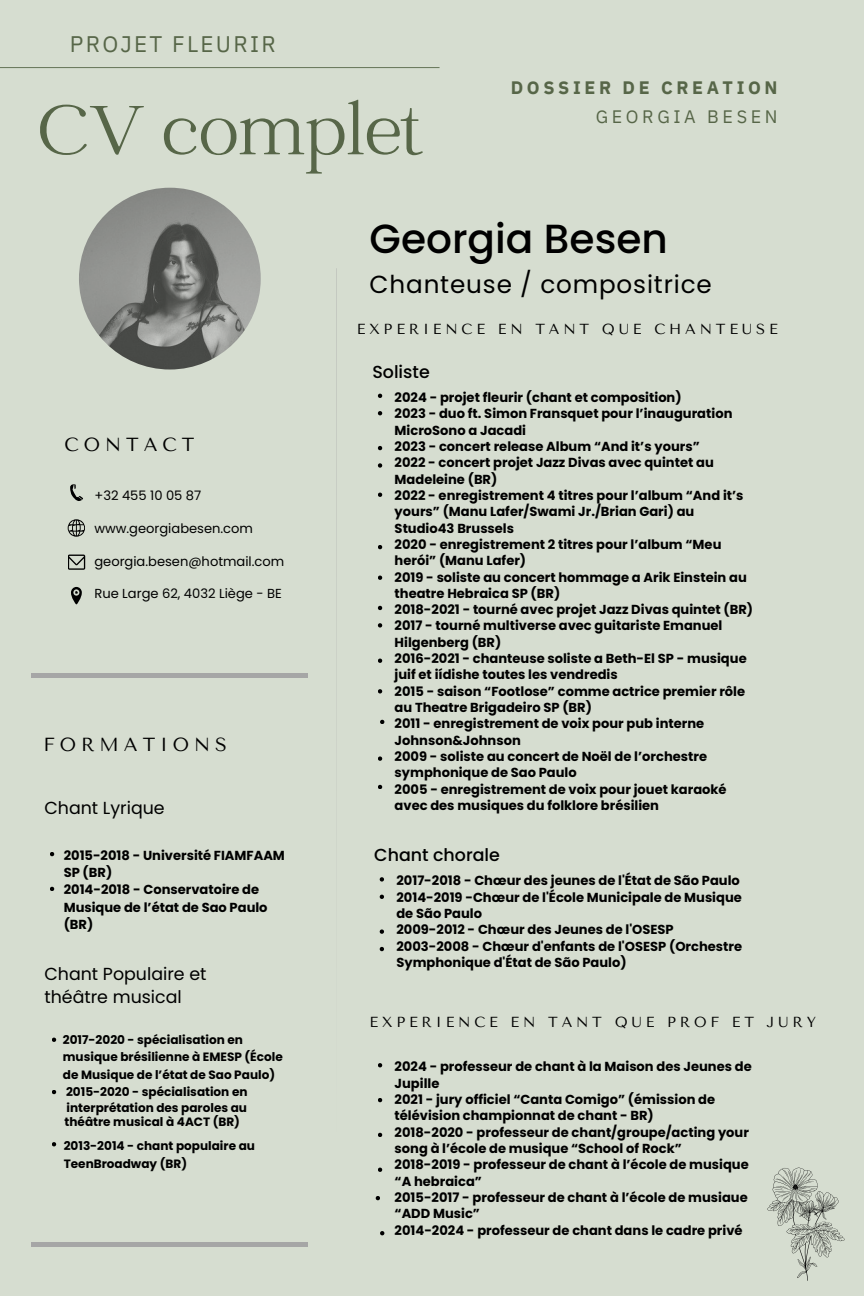
<style>
.page{position:relative;width:864px;height:1296px;background:#d6ddd0}
.page>*{position:absolute;margin:0;border:0;box-sizing:border-box;transform-origin:0 0}
.t1{font:76.9px "Catchy Mager";color:#576648}
.t2{font:500 40.6px "Poppins";color:#000}
.t3{font:24.7px "Poppins";letter-spacing:.035em;color:#000}
.t4{font:22.5px "IBM Plex Sans";letter-spacing:.1em;color:#576648}
.t5{font:18.9px "Tenor Sans";letter-spacing:.265em;color:#000}
.t6{font:700 18px "IBM Plex Sans";letter-spacing:.2em;color:#576648}
.t7{font:18px "IBM Plex Sans";letter-spacing:.2em;color:#576648}
.t8{font:17.4px/23.2px "Poppins";color:#000}
.t9{font:500 17.4px "Poppins";color:#000}
.t10{font:14.5px "Tenor Sans";letter-spacing:.265em;color:#000}
.t11{font:700 13.1px/16.3px "Poppins";color:#000}
.t12{font:13.1px "Poppins";color:#000}
.t13{font:700 12.1px/15.8px "Poppins";color:#000}
</style>
<div class="page">
<hr style="left:0;top:67px;width:440px;height:1px;background:#657457">
<svg style="left:767px;top:1168px;width:78px;height:113px"></svg>
<img style="left:79px;top:188px;width:182px;height:182px;border-radius:91px">
<hr style="left:32px;top:674px;width:276px;height:4px;background:#a6a6a6">
<hr style="left:32px;top:1242px;width:276px;height:4px;background:#a6a6a6">
<hr style="left:336px;top:263px;width:1px;height:919px;background:#a6a6a6">
<svg style="left:378px;top:394px;width:4px;height:4px"></svg>
<svg style="left:378px;top:411px;width:4px;height:4px"></svg>
<svg style="left:378px;top:446px;width:4px;height:4px"></svg>
<svg style="left:378px;top:463px;width:4px;height:5px"></svg>
<svg style="left:378px;top:493px;width:4px;height:4px"></svg>
<svg style="left:378px;top:545px;width:4px;height:4px"></svg>
<svg style="left:378px;top:576px;width:4px;height:4px"></svg>
<svg style="left:378px;top:606px;width:4px;height:4px"></svg>
<svg style="left:378px;top:623px;width:4px;height:5px"></svg>
<svg style="left:378px;top:659px;width:4px;height:4px"></svg>
<svg style="left:378px;top:689px;width:4px;height:5px"></svg>
<svg style="left:380px;top:720px;width:4px;height:4px"></svg>
<svg style="left:378px;top:756px;width:4px;height:5px"></svg>
<svg style="left:378px;top:785px;width:4px;height:4px"></svg>
<svg style="left:380px;top:877px;width:4px;height:5px"></svg>
<svg style="left:380px;top:895px;width:4px;height:4px"></svg>
<svg style="left:380px;top:929px;width:4px;height:5px"></svg>
<svg style="left:380px;top:947px;width:4px;height:4px"></svg>
<svg style="left:378px;top:1063px;width:4px;height:4px"></svg>
<svg style="left:378px;top:1098px;width:4px;height:4px"></svg>
<svg style="left:378px;top:1133px;width:4px;height:4px"></svg>
<svg style="left:378px;top:1168px;width:4px;height:4px"></svg>
<svg style="left:376px;top:1196px;width:4px;height:4px"></svg>
<svg style="left:380px;top:1231px;width:4px;height:4px"></svg>
<svg style="left:50px;top:852px;width:4px;height:4px"></svg>
<svg style="left:50px;top:887px;width:4px;height:4px"></svg>
<svg style="left:52px;top:1038px;width:4px;height:4px"></svg>
<svg style="left:52px;top:1090px;width:4px;height:4px"></svg>
<svg style="left:52px;top:1142px;width:4px;height:4px"></svg>
<svg style="left:68px;top:519px;width:17px;height:18px"></svg>
<svg style="left:68px;top:555px;width:17px;height:15px"></svg>
<svg style="left:71px;top:587px;width:11px;height:17px"></svg>
<svg style="left:70px;top:484px;width:13px;height:17px"></svg>
<h1 class="t4" style="left:70px;top:29px;width:207px">PROJET FLEURIR</h1>
<h5 class="t1" style="left:38px;top:93px;width:387px">CV complet</h5>
<h2 class="t6" style="left:511px;top:76px;width:268px">DOSSIER DE CREATION</h2>
<h4 class="t7" style="left:596px;top:104px;width:183px">GEORGIA BESEN</h4>
<p class="t2" style="left:370px;top:211px;width:300px">Georgia Besen</p>
<p class="t3" style="left:370px;top:268px;width:344px">Chanteuse / compositrice</p>
<p class="t10" style="left:357px;top:321px;width:422px">EXPERIENCE EN TANT QUE CHANTEUSE</p>
<p class="t5" style="left:65px;top:433px;width:131px">CONTACT</p>
<p class="t12" style="left:94px;top:487px;width:108px">+32 455 10 05 87</p>
<p class="t12" style="left:94px;top:519px;width:160px">www.georgiabesen.com</p>
<p class="t12" style="left:94px;top:552px;width:191px">georgia.besen@hotmail.com</p>
<p class="t12" style="left:94px;top:585px;width:189px">Rue Large 62, 4032 Liège - BE</p>
<p class="t5" style="left:44px;top:733px;width:185px">FORMATIONS</p>
<p class="t8" style="left:44px;top:797px;width:122px">Chant Lyrique</p>
<p class="t9" style="left:372px;top:359px;width:59px">Soliste</p>
<p class="t11" style="left:395px;top:389px;width:360px">2024 - projet fleurir (chant et composition)<br>2023 - duo ft. Simon Fransquet pour l’inauguration MicroSono a Jacadi<br>2023 - concert release Album “And it’s yours”<br>2022 - concert projet Jazz Divas avec quintet au Madeleine (BR)<br>2022 - enregistrement 4 titres pour l’album “And it’s yours” (Manu Lafer/Swami Jr./Brian Gari) au Studio43 Brussels<br>2020 - enregistrement 2 titres pour l’album “Meu herói” (Manu Lafer)<br>2019 - soliste au concert hommage a Arik Einstein au theatre Hebraica SP (BR)<br>2018-2021 - tourné avec projet Jazz Divas quintet (BR)<br>2017 - tourné multiverse avec guitariste Emanuel Hilgenberg (BR)<br>2016-2021 - chanteuse soliste a Beth-El SP - musique juif et iídishe toutes les vendredis<br>2015 - saison “Footlose” comme actrice premier rôle au Theatre Brigadeiro SP (BR)<br>2011 - enregistrement de voix pour pub interne Johnson&amp;Johnson<br>2009 - soliste au concert de Noël de l’orchestre symphonique de Sao Paulo<br>2005 - enregistrement de voix pour jouet karaoké avec des musiques du folklore brésilien</p>
<p class="t9" style="left:374px;top:843px;width:127px">Chant chorale</p>
<h5 class="t11" style="left:64px;top:847px;width:223px;line-height:17.2px">2015-2018 - Université FIAMFAAM<br>SP (BR)</h5>
<p class="t11" style="left:64px;top:881px;width:205px;line-height:17.2px">2014-2018 - Conservatoire de<br>Musique de l’état de Sao Paulo (BR)</p>
<h6 class="t11" style="left:396px;top:873px;width:347px">2017-2018 - Chœur des jeunes de l'État de São Paulo 2014-2019 -Chœur de l'École Municipale de Musique de São Paulo<br>2009-2012 - Chœur des Jeunes de l'OSESP 2003-2008 - Chœur d'enfants de l'OSESP (Orchestre Symphonique d'État de São Paulo)</h6>
<p class="t8" style="left:44px;top:962px;width:164px">Chant Populaire et théâtre musical</p>
<p class="t13" style="left:63px;top:1032px;width:182px">2017-2020 - spécialisation en</p>
<h3 class="t13" style="left:63px;top:1049px;width:221px">musique brésilienne à EMESP (École</h3>
<p class="t13" style="left:63px;top:1067px;width:214px">de Musique de l’état de Sao Paulo)</p>
<h6 class="t13" style="left:66px;top:1084px;width:183px">2015-2020 - spécialisation en interprétation des paroles au</h6>
<p class="t13" style="left:65px;top:1114px;width:177px">théâtre musical à 4ACT (BR)</p>
<h5 class="t13" style="left:64px;top:1138px;width:193px">2013-2014 - chant populaire au</h5>
<p class="t13" style="left:64px;top:1155px;width:125px">TeenBroadway (BR)</p>
<p class="t10" style="left:370px;top:1014px;width:448px">EXPERIENCE EN TANT QUE PROF ET JURY</p>
<p class="t11" style="left:395px;top:1059px;width:359px">2024 - professeur de chant à la Maison des Jeunes de Jupille<br>2021 - jury officiel “Canta Comigo” (émission de télévision championnat de chant - BR)<br>2018-2020 - professeur de chant/groupe/acting your song à l’école de musique “School of Rock”<br>2018-2019 - professeur de chant à l’école de musique “A hebraica”<br>2015-2017 - professeur de chant à l’école de musiaue “ADD Music”<br>2014-2024 - professeur de chant dans le cadre privé</p>
</div>
